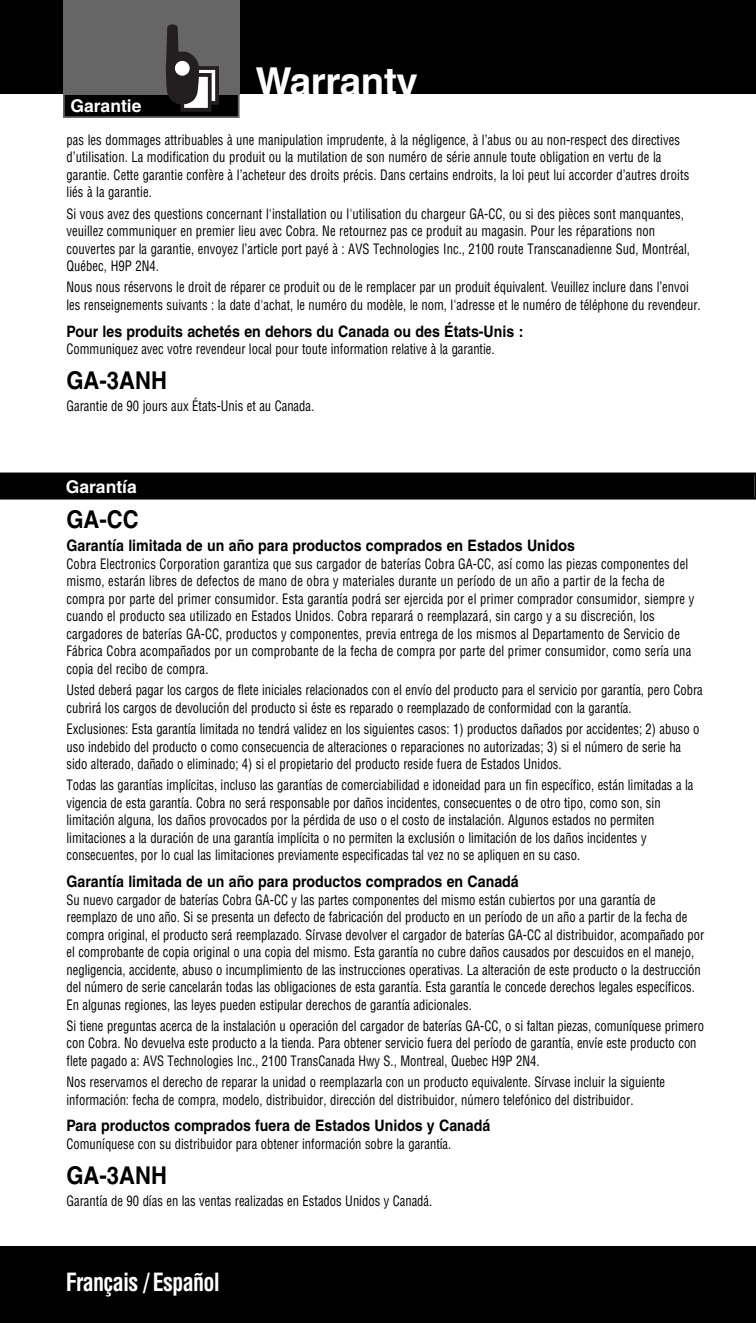
<style>
.page{position:relative;width:756px;height:1323px;background:#fff}
.page>*{position:absolute;margin:0;border:0;box-sizing:border-box;transform-origin:0 0}
.t1{font:700 38.5px "Helvetica";letter-spacing:-.01em;color:#fff}
.t2{font:700 24.5px "Helvetica";color:#000;scale:.9 1}
.t3{font:700 condensed 24.5px "Helvetica";letter-spacing:-.03em;color:#fff;scale:.9 1}
.t4{font:700 17.5px "Helvetica";color:#fff}
.t5{font:700 15.75px "Helvetica";color:#000;scale:.9 1}
.t6{font:15.05px/18.6px "Helvetica";color:#231f20}
.t7{font:condensed 14px/17.5px "Helvetica";color:#000;scale:.9 1}
</style>
<div class="page">
<div style="left:0;top:1246px;width:756px;height:77px;background:#000"></div>
<div style="left:0;top:0;width:756px;height:94px;background:#000"></div>
<div style="left:65px;top:93px;width:173px;height:23px;background:#000"></div>
<div style="left:63px;top:91px;width:177px;height:27px;border:2px solid #666"></div>
<div style="left:63px;top:0;width:177px;height:95px;background:#666"></div>
<div style="left:190px;top:68px;width:27px;height:35px;background:#fff"></div>
<div style="left:188px;top:66px;width:31px;height:39px;border:4px solid #231f20"></div>
<div style="left:182px;top:75px;width:28px;height:35px;background:#fff"></div>
<div style="left:180px;top:73px;width:32px;height:39px;border:4px solid #231f20"></div>
<svg style="left:165px;top:24px;width:36px;height:82px"></svg>
<div style="left:175px;top:61px;width:15px;height:15px;background:#fff;border-radius:50%"></div>
<div style="left:2px;top:474px;width:752px;height:24px;background:#000"></div>
<div style="left:0;top:473px;width:756px;height:27px;border:2px solid #000"></div>
<p class="t4" style="left:70px;top:99px;width:72px">Garantie</p>
<h1 class="t1" style="left:256px;top:67px;width:164px">Warranty</h1>
<p class="t7" style="left:66px;top:131px;width:694px">pas les dommages attribuables à une manipulation imprudente, à la négligence, à l’abus ou au non-respect des directives d’utilisation. La modification du produit ou la mutilation de son numéro de série annule toute obligation en vertu de la garantie. Cette garantie confère à l’acheteur des droits précis. Dans certains endroits, la loi peut lui accorder d’autres droits liés à la garantie.</p>
<p class="t7" style="left:66px;top:205px;width:694px">Si vous avez des questions concernant l'installation ou l'utilisation du chargeur GA-CC, ou si des pièces sont manquantes, veuillez communiquer en premier lieu avec Cobra. Ne retournez pas ce produit au magasin. Pour les réparations non couvertes par la garantie, envoyez l’article port payé à : AVS Technologies Inc., 2100 route Transcanadienne Sud, Montréal, Québec, H9P 2N4.</p>
<p class="t7" style="left:66px;top:279px;width:706px">Nous nous réservons le droit de réparer ce produit ou de le remplacer par un produit équivalent. Veuillez inclure dans l’envoi les renseignements suivants : la date d'achat, le numéro du modèle, le nom, l'adresse et le numéro de téléphone du revendeur.</p>
<p class="t5" style="left:66px;top:325px;width:509px">Pour les produits achetés en dehors du Canada ou des États-Unis :</p>
<p class="t7" style="left:66px;top:341px;width:477px">Communiquez avec votre revendeur local pour toute information relative à la garantie.</p>
<h2 class="t2" style="left:66px;top:372px;width:113px">GA-3ANH</h2>
<p class="t7" style="left:66px;top:397px;width:277px">Garantie de 90 jours aux États-Unis et au Canada.</p>
<p class="t6" style="left:34px;top:144px;width:75px">Customer<br>Assistance</p>
<p class="t6" style="left:164px;top:144px;width:62px">Warranty</p>
<p class="t4" style="left:66px;top:480px;width:72px">Garantía</p>
<h2 class="t2" style="left:66px;top:511px;width:82px">GA-CC</h2>
<p class="t5" style="left:66px;top:540px;width:567px">Garantía limitada de un año para productos comprados en Estados Unidos</p>
<p class="t7" style="left:66px;top:555px;width:699px">Cobra Electronics Corporation garantiza que sus cargador de baterías Cobra GA-CC, así como las piezas componentes del mismo, estarán libres de defectos de mano de obra y materiales durante un período de un año a partir de la fecha de compra por parte del primer consumidor. Esta garantía podrá ser ejercida por el primer comprador consumidor, siempre y cuando el producto sea utilizado en Estados Unidos. Cobra reparará o reemplazará, sin cargo y a su discreción, los cargadores de baterías GA-CC, productos y componentes, previa entrega de los mismos al Departamento de Servicio de Fábrica Cobra acompañados por un comprobante de la fecha de compra por parte del primer consumidor, como sería una copia del recibo de compra.</p>
<p class="t7" style="left:66px;top:682px;width:709px">Usted deberá pagar los cargos de flete iniciales relacionados con el envío del producto para el servicio por garantía, pero Cobra cubrirá los cargos de devolución del producto si éste es reparado o reemplazado de conformidad con la garantía.</p>
<p class="t7" style="left:66px;top:720px;width:705px">Exclusiones: Esta garantía limitada no tendrá validez en los siguientes casos: 1) productos dañados por accidentes; 2) abuso o uso indebido del producto o como consecuencia de alteraciones o reparaciones no autorizadas; 3) si el número de serie ha sido alterado, dañado o eliminado; 4) si el propietario del producto reside fuera de Estados Unidos.</p>
<p class="t7" style="left:66px;top:777px;width:698px">Todas las garantías implícitas, incluso las garantías de comerciabilidad e idoneidad para un fin específico, están limitadas a la vigencia de esta garantía. Cobra no será responsable por daños incidentes, consecuentes o de otro tipo, como son, sin limitación alguna, los daños provocados por la pérdida de uso o el costo de instalación. Algunos estados no permiten limitaciones a la duración de una garantía implícita o no permiten la exclusión o limitación de los daños incidentes y consecuentes, por lo cual las limitaciones previamente especificadas tal vez no se apliquen en su caso.</p>
<p class="t5" style="left:66px;top:876px;width:504px">Garantía limitada de un año para productos comprados en Canadá</p>
<p class="t7" style="left:66px;top:891px;width:710px">Su nuevo cargador de baterías Cobra GA-CC y las partes componentes del mismo están cubiertos por una garantía de reemplazo de uno año. Si se presenta un defecto de fabricación del producto en un período de un año a partir de la fecha de compra original, el producto será reemplazado. Sírvase devolver el cargador de baterías GA-CC al distribuidor, acompañado por el comprobante de copia original o una copia del mismo. Esta garantía no cubre daños causados por descuidos en el manejo, negligencia, accidente, abuso o incumplimiento de las instrucciones operativas. La alteración de este producto o la destrucción del número de serie cancelarán todas las obligaciones de esta garantía. Esta garantía le concede derechos legales específicos.<br>En algunas regiones, las leyes pueden estipular derechos de garantía adicionales.</p>
<p class="t7" style="left:66px;top:1017px;width:710px">Si tiene preguntas acerca de la instalación u operación del cargador de baterías GA-CC, o si faltan piezas, comuníquese primero con Cobra. No devuelva este producto a la tienda. Para obtener servicio fuera del período de garantía, envíe este producto con flete pagado a: AVS Technologies Inc., 2100 TransCanada Hwy S., Montreal, Quebec H9P 2N4.</p>
<p class="t7" style="left:66px;top:1074px;width:667px">Nos reservamos el derecho de reparar la unidad o reemplazarla con un producto equivalente. Sírvase incluir la siguiente información: fecha de compra, modelo, distribuidor, dirección del distribuidor, número telefónico del distribuidor.</p>
<p class="t5" style="left:66px;top:1120px;width:472px">Para productos comprados fuera de Estados Unidos y Canadá</p>
<p class="t7" style="left:66px;top:1135px;width:429px">Comuníquese con su distribuidor para obtener información sobre la garantía.</p>
<h2 class="t2" style="left:66px;top:1167px;width:113px">GA-3ANH</h2>
<p class="t7" style="left:66px;top:1192px;width:408px">Garantía de 90 días en las ventas realizadas en Estados Unidos y Canadá.</p>
<h2 class="t3" style="left:66px;top:1268px;width:173px">Français / Español</h2>
</div>
